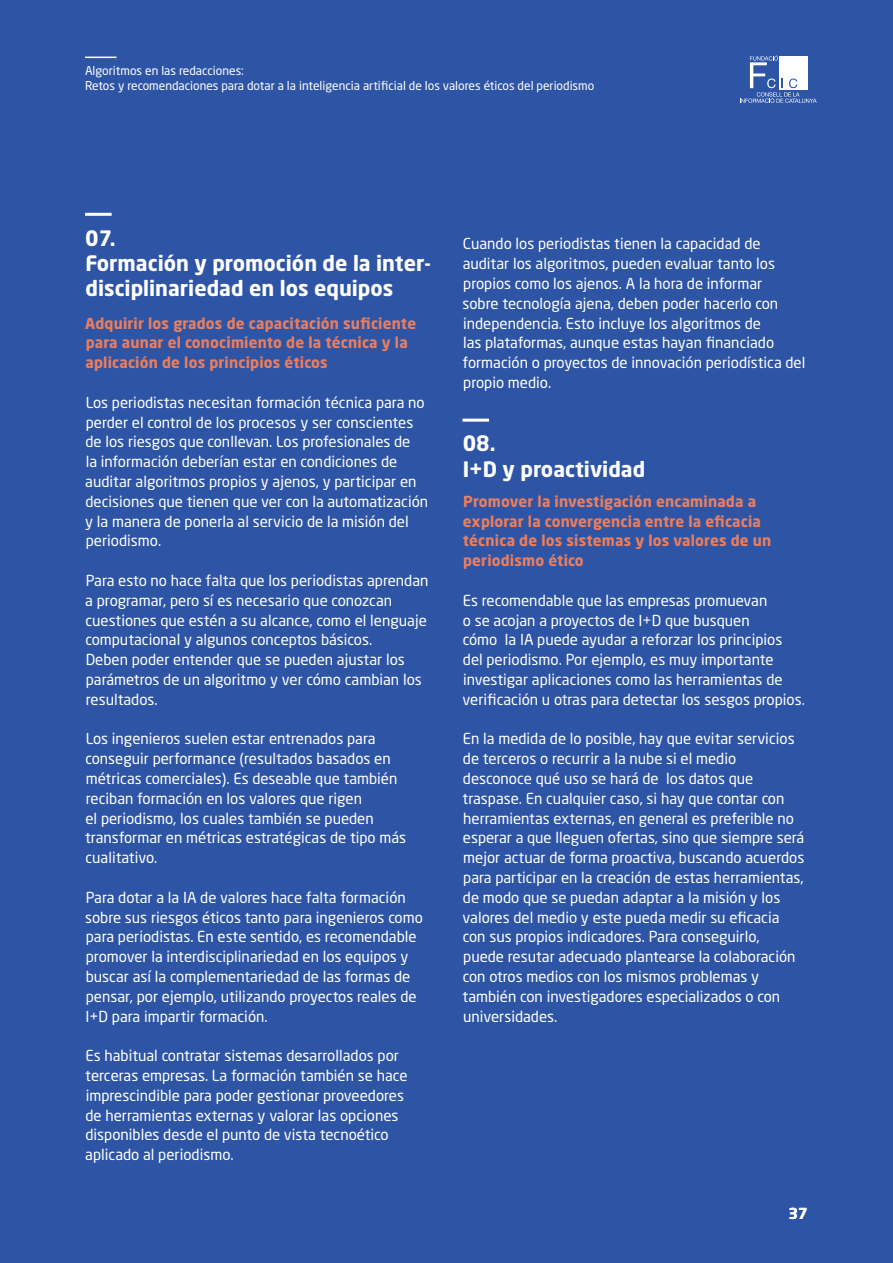
<style>
.page{position:relative;width:893px;height:1263px;background:#2e55a5}
.page>*{position:absolute;margin:0;border:0;box-sizing:border-box;transform-origin:0 0}
.t1{font:700 21px/25.2px "Neo Sans Std";color:#fff}
.t2{font:15px/19.8px "Neo Sans Std";color:#fff}
.t3{font:700 15px/19.8px "Neo Sans Std";letter-spacing:.01em;color:#eb7e5e}
.t4{font:700 15px "Neo Sans Std";color:#fff}
.t5{font:12px/15px "Neo Sans Std";color:#fff}
</style>
<div class="page">
<svg style="left:740px;top:55px;width:77px;height:48px"></svg>
<hr style="left:85px;top:57px;width:32px;height:1px;background:#fff">
<hr style="left:462px;top:419px;width:27px;height:3px;background:#fff">
<hr style="left:85px;top:213px;width:27px;height:3px;background:#fff">
<p class="t5" style="left:85px;top:63px;width:511px">Algoritmos en las redacciones:<br>Retos y recomendaciones para dotar a la inteligencia artificial de los valores éticos del periodismo</p>
<h1 class="t1" style="left:85px;top:225px;width:347px">07.<br>Formación y promoción de la inter&shy;disciplinariedad en los equipos</h1>
<p class="t3" style="left:85px;top:313px;width:332px">Adquirir los grados de capacitación suficiente para aunar el conocimiento de la técnica y la aplicación de los principios éticos</p>
<p class="t2" style="left:85px;top:392px;width:345px">Los periodistas necesitan formación técnica para no perder el control de los procesos y ser conscientes de los riesgos que conllevan. Los profesionales de<br>la información deberían estar en condiciones de auditar algoritmos propios y ajenos, y participar en decisiones que tienen que ver con la automatización y la manera de ponerla al servicio de la misión del periodismo.</p>
<p class="t2" style="left:85px;top:570px;width:345px">Para esto no hace falta que los periodistas aprendan a programar, pero sí es necesario que conozcan cuestiones que estén a su alcance, como el lenguaje computacional y algunos conceptos básicos.<br>Deben poder entender que se pueden ajustar los parámetros de un algoritmo y ver cómo cambian los resultados.</p>
<p class="t2" style="left:85px;top:729px;width:323px">Los ingenieros suelen estar entrenados para conseguir performance (resultados basados en métricas comerciales). Es deseable que también reciban formación en los valores que rigen<br>el periodismo, los cuales también se pueden transformar en métricas estratégicas de tipo más cualitativo.</p>
<p class="t2" style="left:85px;top:887px;width:339px">Para dotar a la IA de valores hace falta formación sobre sus riesgos éticos tanto para ingenieros como para periodistas. En este sentido, es recomendable promover la interdisciplinariedad en los equipos y buscar así la complementariedad de las formas de pensar, por ejemplo, utilizando proyectos reales de I+D para impartir formación.</p>
<p class="t2" style="left:85px;top:1045px;width:324px">Es habitual contratar sistemas desarrollados por terceras empresas. La formación también se hace imprescindible para poder gestionar proveedores de herramientas externas y valorar las opciones disponibles desde el punto de vista tecnoético aplicado al periodismo.</p>
<p class="t2" style="left:462px;top:234px;width:344px">Cuando los periodistas tienen la capacidad de auditar los algoritmos, pueden evaluar tanto los propios como los ajenos. A la hora de informar<br>sobre tecnología ajena, deben poder hacerlo con independencia. Esto incluye los algoritmos de<br>las plataformas, aunque estas hayan financiado formación o proyectos de innovación periodística del propio medio.</p>
<h1 class="t1" style="left:463px;top:430px;width:184px">08.<br>I+D y proactividad</h1>
<p class="t3" style="left:463px;top:491px;width:310px">Promover la investigación encaminada a explorar la convergencia entre la eficacia técnica de los sistemas y los valores de un periodismo ético</p>
<p class="t2" style="left:463px;top:590px;width:344px">Es recomendable que las empresas promuevan<br>o se acojan a proyectos de I+D que busquen<br>cómo la IA puede ayudar a reforzar los principios del periodismo. Por ejemplo, es muy importante investigar aplicaciones como las herramientas de verificación u otras para detectar los sesgos propios.</p>
<p class="t2" style="left:463px;top:729px;width:343px">En la medida de lo posible, hay que evitar servicios de terceros o recurrir a la nube si el medio desconoce qué uso se hará de los datos que traspase. En cualquier caso, si hay que contar con herramientas externas, en general es preferible no esperar a que lleguen ofertas, sino que siempre será mejor actuar de forma proactiva, buscando acuerdos para participar en la creación de estas herramientas, de modo que se puedan adaptar a la misión y los valores del medio y este pueda medir su eficacia con sus propios indicadores. Para conseguirlo,<br>puede resutar adecuado plantearse la colaboración con otros medios con los mismos problemas y también con investigadores especializados o con universidades.</p>
<p class="t4" style="left:789px;top:1204px;width:21px">37</p>
</div>
